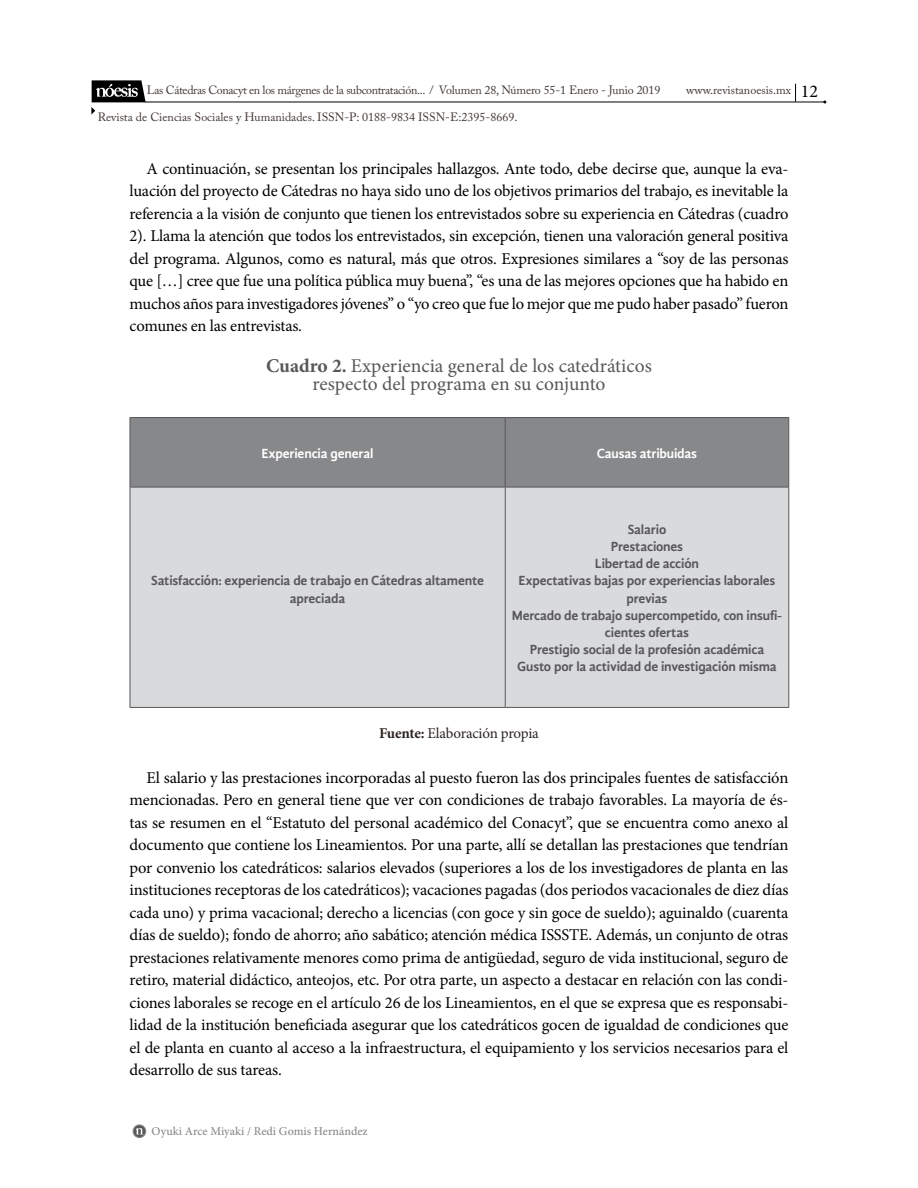
<style>
.page{position:relative;width:918px;height:1188px;background:#fff}
.page>*{position:absolute;margin:0;border:0;box-sizing:border-box;transform-origin:0 0}
.t1{font:19.5px/18px "Minion Pro";color:#58585a;text-align:center}
.t2{font:16.5px/22.5px "Minion Pro";letter-spacing:-.01em;color:#000;text-align:justify}
.t3{font:15px "Minion Pro";letter-spacing:-.02em;color:#2c2522}
.t4{font:700 13.65px/17.1px "Gandhi Sans";letter-spacing:-.015em;color:#58585a;text-align:center}
.t5{font:700 13.65px "Gandhi Sans";letter-spacing:-.015em;color:#fff}
.t6{font:12px "Adobe Caslon Pro";letter-spacing:-.01em;color:#423834}
.t7{font:12px "Adobe Caslon Pro";letter-spacing:-.03em;color:#423834}
.t8{font:500 12px "Minion Pro";color:#87888a}
.s1{font-family:"Minion Pro";font-size:18px;color:#000}
.s2{font-weight:700}
</style>
<div class="page">
<div style="left:133px;top:1125px;width:13px;height:13px;background:#58585a;border-radius:50%"></div>
<div style="left:133px;top:1125px;width:13px;height:13px;border:1px solid #87888a;border-radius:50%"></div>
<svg style="left:136px;top:1128px;width:7px;height:7px"></svg>
<hr style="left:145px;top:102px;width:680px;height:1px;background:#000">
<svg style="left:795px;top:84px;width:1px;height:18px"></svg>
<svg style="left:91px;top:80px;width:55px;height:35px"></svg>
<div style="left:131px;top:418px;width:657px;height:69px;background:#87888a"></div>
<div style="left:131px;top:488px;width:657px;height:219px;background:#d9dadb"></div>
<hr style="left:130px;top:417px;width:375px;height:1px;background:#58585a">
<hr style="left:130px;top:418px;width:1px;height:69px;background:#58585a">
<hr style="left:505px;top:417px;width:284px;height:1px;background:#58585a">
<hr style="left:505px;top:418px;width:1px;height:69px;background:#58585a">
<hr style="left:788px;top:418px;width:1px;height:69px;background:#58585a">
<hr style="left:130px;top:487px;width:375px;height:1px;background:#58585a">
<hr style="left:130px;top:487px;width:1px;height:220px;background:#58585a">
<hr style="left:505px;top:487px;width:284px;height:1px;background:#58585a">
<hr style="left:505px;top:487px;width:1px;height:220px;background:#58585a">
<hr style="left:788px;top:487px;width:1px;height:220px;background:#58585a">
<hr style="left:130px;top:707px;width:375px;height:1px;background:#58585a">
<hr style="left:505px;top:707px;width:284px;height:1px;background:#58585a">
<p class="t7" style="left:147px;top:83px;width:515px">Las Cátedras Conacyt en los márgenes de la subcontratación... / Volumen 28, Número 55-1 Enero - Junio 2019</p>
<p class="t6" style="left:686px;top:83px;width:133px">www.revistanoesis.mx <span class="s1">12</span></p>
<p class="t6" style="left:98px;top:110px;width:421px">Revista de Ciencias Sociales y Humanidades. ISSN-P: 0188-9834 ISSN-E:2395-8669.</p>
<p class="t2" style="left:130px;top:157px;width:660px;text-indent:17px">A continuación, se presentan los principales hallazgos. Ante todo, debe decirse que, aunque la eva&shy;luación del proyecto de Cátedras no haya sido uno de los objetivos primarios del trabajo, es inevitable la referencia a la visión de conjunto que tienen los entrevistados sobre su experiencia en Cátedras (cuadro 2). Llama la atención que todos los entrevistados, sin excepción, tienen una valoración general positiva del programa. Algunos, como es natural, más que otros. Expresiones similares a “soy de las personas que […] cree que fue una política pública muy buena”, “es una de las mejores opciones que ha habido en muchos años para investigadores jóvenes” o “yo creo que fue lo mejor que me pudo haber pasado” fueron comunes en las entrevistas.</p>
<p class="t1" style="left:266px;top:356px;width:387px"><span class="s2">Cuadro 2.</span> Experiencia general de los catedráticos respecto del programa en su conjunto</p>
<p class="t5" style="left:262px;top:445px;width:114px">Experiencia general</p>
<p class="t5" style="left:597px;top:445px;width:102px">Causas atribuidas</p>
<p class="t4" style="left:151px;top:572px;width:334px">Satisfacción: experiencia de trabajo en Cátedras altamente apreciada</p>
<p class="t4" style="left:512px;top:521px;width:272px">Salario<br>Prestaciones<br>Libertad de acción<br>Expectativas bajas por experiencias laborales previas<br>Mercado de trabajo supercompetido, con insufi&shy;cientes ofertas<br>Prestigio social de la profesión académica<br>Gusto por la actividad de investigación misma</p>
<p class="t3" style="left:379px;top:723px;width:161px"><span class="s2">Fuente:</span> Elaboración propia</p>
<p class="t2" style="left:130px;top:766px;width:660px;text-indent:17px">El salario y las prestaciones incorporadas al puesto fueron las dos principales fuentes de satisfacción mencionadas. Pero en general tiene que ver con condiciones de trabajo favorables. La mayoría de és&shy;tas se resumen en el “Estatuto del personal académico del Conacyt”, que se encuentra como anexo al documento que contiene los Lineamientos. Por una parte, allí se detallan las prestaciones que tendrían por convenio los catedráticos: salarios elevados (superiores a los de los investigadores de planta en las instituciones receptoras de los catedráticos); vacaciones pagadas (dos periodos vacacionales de diez días cada uno) y prima vacacional; derecho a licencias (con goce y sin goce de sueldo); aguinaldo (cuarenta días de sueldo); fondo de ahorro; año sabático; atención médica ISSSTE</p>
<p class="t2" style="left:130px;top:924px;width:660px;text-indent:459px">. Además, un conjunto de otras prestaciones relativamente menores como prima de antigüedad, seguro de vida institucional, seguro de retiro, material didáctico, anteojos, etc. Por otra parte, un aspecto a destacar en relación con las condi&shy;ciones laborales se recoge en el artículo 26 de los Lineamientos, en el que se expresa que es responsabi&shy;lidad de la institución beneficiada asegurar que los catedráticos gocen de igualdad de condiciones que el de planta en cuanto al acceso a la infraestructura, el equipamiento y los servicios necesarios para el desarrollo de sus tareas.</p>
<p class="t8" style="left:152px;top:1123px;width:217px">Oyuki Arce Miyaki / Redi Gomis Hernández</p>
</div>
